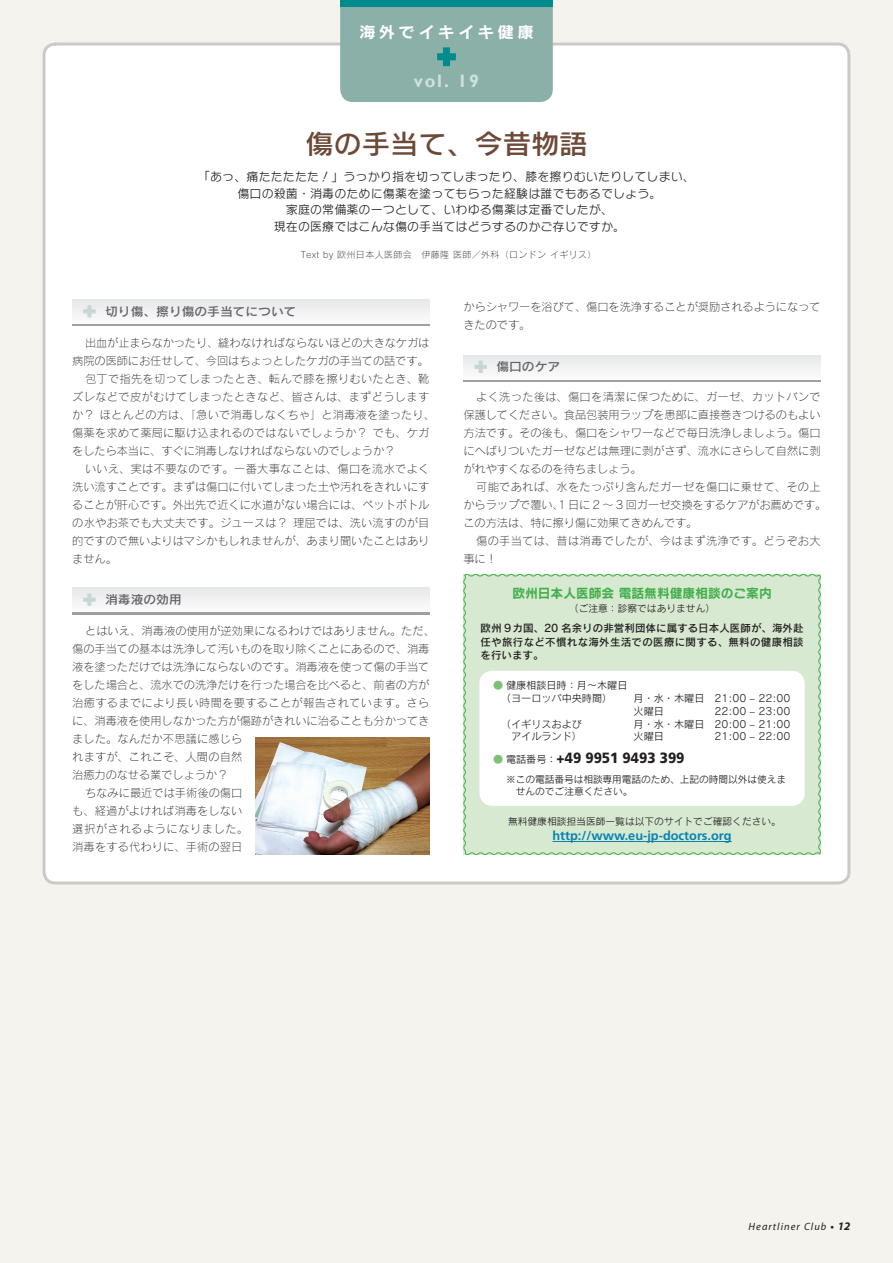
<style>
.page{position:relative;width:893px;height:1263px;background:#f4f3ed}
.page>*{position:absolute;margin:0;border:0;box-sizing:border-box;transform-origin:0 0}
.t1{font:700 31.5px "Gill Sans";color:#008c8c}
.t2{font:27px "Rodin NTLG Pro DB";letter-spacing:-.01em;color:#6d4937;scale:1.05 1}
.t3{font:700 22.5px "Gill Sans";color:#c3d8d2}
.t4{font:700 18px "Gill Sans";color:#fff}
.t5{font:15.6px "Rodin Pro B";letter-spacing:.2em;color:#fff;scale:1.05 1}
.t6{font:900 14.85px "Frutiger";color:#231f20;scale:.91 1}
.t7{font:700 12.75px "Frutiger";color:#0882b0}
.t8{font:12.75px "Rodin NTLG Pro B";color:#40ae49}
.t9{font:12.15px "Rodin Pro DB";color:#636366;scale:1.05 1}
.t10{font:12px/16.5px "Rodin NTLG Pro M";letter-spacing:.01em;color:#231f20;text-align:center}
.t11{font:11.25px/18px "Rodin Pro L";letter-spacing:-.01em;color:#231f20}
.t12{font:11.25px/18px "Rodin Pro L";letter-spacing:.025em;color:#231f20}
.t13{font:11.25px/18px "Rodin Pro L";letter-spacing:.01em;color:#231f20}
.t14{font:11.25px "Rodin Pro L";letter-spacing:.015em;color:#231f20}
.t15{font:10.5px/13.5px "Rodin Pro DB";letter-spacing:.03em;color:#231f20;text-align:justify}
.t16{font:italic 10.5px "Myriad Pro";letter-spacing:.1em;color:#231f20}
.t17{font:10.2px "Rodin Pro M";color:#231f20}
.t18{font:9.75px/12.8px "Rodin Pro M";color:#231f20}
.t19{font:9px "Rodin Pro L";letter-spacing:.04em;color:#231f20}
.s1{color:#7fc077}
.s2{font-family:"Rodin Pro M";font-weight:400;font-size:10.2px}
.s3{font-weight:700}
.s4{font-weight:700;font-size:11.55px}
</style>
<div class="page">
<div style="left:44px;top:44px;width:805px;height:839px;background:#fff;border-radius:11px"></div>
<svg style="left:340px;top:0;width:213px;height:102px;background:#80ada6"></svg>
<div style="left:463px;top:573px;width:358px;height:282px;background:#d8e9d2"></div>
<div style="left:479px;top:671px;width:326px;height:135px;background:#fff;border-radius:13px"></div>
<hr style="left:552px;top:841px;width:180px;height:1px;background:#0882b0">
<div style="left:72px;top:302px;width:357px;height:24px;background:#9d9fa2"></div>
<div style="left:72px;top:300px;width:357px;height:24px;background:#f1f2f3"></div>
<svg style="left:83px;top:305px;width:13px;height:13px"></svg>
<div style="left:72px;top:590px;width:357px;height:24px;background:#9d9fa2"></div>
<div style="left:72px;top:588px;width:357px;height:24px;background:#f1f2f3"></div>
<svg style="left:83px;top:593px;width:13px;height:13px"></svg>
<div style="left:463px;top:355px;width:358px;height:24px;background:#f1f2f3"></div>
<svg style="left:474px;top:360px;width:13px;height:13px"></svg>
<img style="left:255px;top:738px;width:174px;height:117px">
<p class="t5" style="left:359px;top:21px;width:168px">海外でイキイキ健康</p>
<p class="t1" style="left:437px;top:38px;width:20px">+</p>
<h3 class="t4" style="left:414px;top:71px;width:37px">vol.</h3>
<h3 class="t4" style="left:457px;top:71px;width:23px">19</h3>
<p class="t2" style="left:305px;top:126px;width:270px">傷の手当て、今昔物語</p>
<p class="t10" style="left:198px;top:168px;width:498px">「あっ、痛たたたたた！」うっかり指を切ってしまったり、膝を擦りむいたりしてしまい、傷口の殺菌・消毒のために傷薬を塗ってもらった経験は誰でもあるでしょう。<br>家庭の常備薬の一つとして、いわゆる傷薬は定番でしたが、<br>現在の医療ではこんな傷の手当てはどうするのかご存じですか。</p>
<p class="t19" style="left:301px;top:248px;width:297px">Text by 欧州日本人医師会　伊藤隆医師／外科（ロンドンイギリス(</p>
<p class="t3" style="left:83px;top:298px;width:15px">+</p>
<p class="t9" style="left:105px;top:303px;width:184px">切り傷、擦り傷の手当てについて</p>
<p class="t11" style="left:463px;top:298px;width:359px">からシャワーを浴びて、傷口を洗浄することが奨励されるようになってきたのです。</p>
<p class="t11" style="left:72px;top:334px;width:359px;text-align:right">出血が止まらなかったり、縫わなければならないほどの大きなケガは病院の医師にお任せして、今回はちょっとしたケガの手当ての話です。</p>
<p class="t12" style="left:85px;top:370px;width:346px">包丁で指先を切ってしまったとき、転んで膝を擦りむいたとき、靴</p>
<p class="t12" style="left:72px;top:388px;width:359px">ズレなどで皮がむけてしまったときなど、皆さんは、まずどうします</p>
<p class="t14" style="left:100px;top:408px;width:337px">ほとんどの方は、「急いで消毒しなくちゃ」と消毒液を塗ったり、</p>
<p class="t11" style="left:72px;top:406px;width:24px">か？</p>
<p class="t11" style="left:373px;top:424px;width:58px">でも、ケガ</p>
<p class="t11" style="left:72px;top:424px;width:325px">傷薬を求めて薬局に駆け込まれるのではないでしょうか？<br>をしたら本当に、すぐに消毒しなければならないのでしょうか?</p>
<p class="t11" style="left:72px;top:460px;width:359px;text-align:right">いいえ、実は不要なのです。一番大事なことは、傷口を流水でよく洗い流すことです。まずは傷口に付いてしまった土や汚れをきれいにすることが肝心です。外出先で近くに水道がない場合には、ペットボトル理屈では、洗い流すのが目</p>
<p class="t11" style="left:72px;top:514px;width:359px">の水やお茶でも大丈夫です。ジュースは？<br>的ですので無いよりはマシかもしれませんが、あまり聞いたことはありません。</p>
<p class="t3" style="left:83px;top:586px;width:15px">+</p>
<p class="t9" style="left:105px;top:591px;width:74px">消毒液の効用</p>
<p class="t11" style="left:72px;top:622px;width:364px;text-indent:13px">とはいえ、消毒液の使用が逆効果になるわけではありません。ただ、傷の手当ての基本は洗浄して汚いものを取り除くことにあるので、消毒液を塗っただけでは洗浄にならないのです。消毒液を使って傷の手当てをした場合と、流水での洗浄だけを行った場合を比べると、前者の方が治癒するまでにより長い時間を要することが報告されています。さらに、消毒液を使用しなかった方が傷跡がきれいに治ることも分かってきました。なんだか不思議に感じら<br>れますが、これこそ、人間の自然<br>治癒力のなせる業でしょうか?</p>
<p class="t13" style="left:72px;top:784px;width:177px;text-indent:13px">ちなみに最近では手術後の傷口も、経過がよければ消毒をしない選択がされるようになりました。消毒をする代わりに、手術の翌日</p>
<p class="t3" style="left:474px;top:354px;width:15px">+</p>
<p class="t9" style="left:496px;top:358px;width:62px">傷口のケア</p>
<p class="t11" style="left:463px;top:388px;width:359px;text-align:justify;text-indent:13px">よく洗った後は、傷口を清潔に保つために、ガーゼ、カットバンで保護してください。食品包装用ラップを患部に直接巻きつけるのもよい方法です。その後も、傷口をシャワーなどで毎日洗浄しましょう。傷口にへばりついたガーゼなどは無理に剥がさず、流水にさらして自然に剥がれやすくなるのを待ちましょう。</p>
<p class="t11" style="left:463px;top:478px;width:364px;text-indent:13px">可能であれば、水をたっぷり含んだガーゼを傷口に乗せて、その上からラップで覆い 1、日に 2 〜 3 回ガーゼ交換をするケアがお薦めです。この方法は、特に擦り傷に効果てきめんです。</p>
<p class="t12" style="left:463px;top:532px;width:359px;text-indent:13px">傷の手当ては、昔は消毒でしたが、今はまず洗浄です。どうぞお大事に!</p>
<p class="t8" style="left:512px;top:584px;width:261px">欧州日本人医師会電話無料健康相談のご案内</p>
<p class="t18" style="left:569px;top:602px;width:148px">（ご注意：診察ではありません(</p>
<p class="t15" style="left:480px;top:621px;width:325px">欧州 9カ国、20 名余りの非営利団体に属する日本人医師が、海外赴任や旅行など不慣れな海外生活での医療に関する、無料の健康相談を行います。</p>
<p class="t17" style="left:493px;top:679px;width:136px"><span class="s1">●</span> 健康相談日時：月〜木曜日</p>
<p class="t17" style="left:714px;top:692px;width:78px">21:00 – 22:00</p>
<p class="t17" style="left:501px;top:692px;width:113px">（ヨーロッパ中央時間）</p>
<p class="t17" style="left:634px;top:692px;width:72px">月・水・木曜日</p>
<p class="t17" style="left:501px;top:717px;width:82px">（イギリスおよび</p>
<p class="t17" style="left:634px;top:704px;width:32px">火曜日</p>
<p class="t17" style="left:634px;top:717px;width:72px">月・水・木曜日</p>
<p class="t17" style="left:714px;top:704px;width:78px">22:00 – 23:00</p>
<p class="t17" style="left:714px;top:717px;width:78px">20:00 – 21:00</p>
<p class="t17" style="left:511px;top:730px;width:72px">アイルランド）</p>
<p class="t6" style="left:546px;top:749px;width:153px"><span class="s2">：</span>+49 9951 9493 399</p>
<p class="t17" style="left:634px;top:730px;width:32px">火曜日</p>
<p class="t17" style="left:714px;top:730px;width:78px">21:00 – 22:00</p>
<p class="t17" style="left:493px;top:753px;width:55px"><span class="s1">●</span> 電話番号</p>
<p class="t18" style="left:506px;top:772px;width:282px">※この電話番号は相談専用電話のため、上記の時間以外は使えま　せんのでご注意ください。</p>
<p class="t18" style="left:508px;top:815px;width:274px">無料健康相談担当医師一覧は以下のサイトでご確認ください。</p>
<p class="t7" style="left:552px;top:828px;width:181px">http://www.eu-jp-doctors.org</p>
<p class="t16" style="left:749px;top:1220px;width:103px">Heartliner Club <span class="s3">•</span> <span class="s4">12</span></p>
</div>
